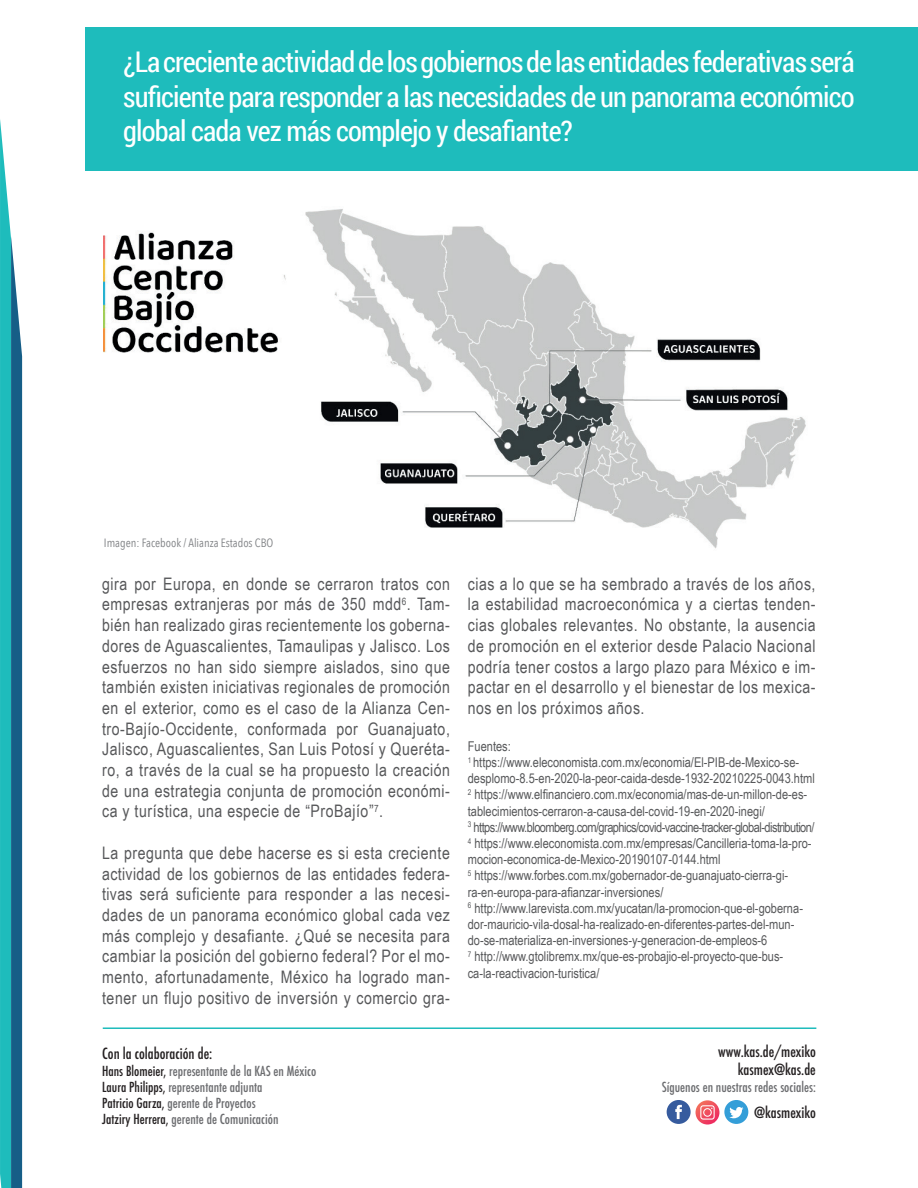
<style>
.page{position:relative;width:918px;height:1188px;background:#fff}
.page>*{position:absolute;margin:0;border:0;box-sizing:border-box;transform-origin:0 0}
.t1{font:28.5px/34.2px "Roboto Condensed";letter-spacing:-.03em;color:#fff;text-align:justify}
.t2{font:17.25px/20.7px "Arial Narrow";letter-spacing:.03em;color:#57585a;text-align:justify}
.t3{font:500 condensed 15px/18px "Futura";color:#231f20;text-align:right}
.t4{font:13.5px/16.2px "Arial Narrow";color:#57585a}
.t5{font:500 condensed 13.5px/16.2px "Futura";color:#6c6d70}
.t6{font:12px "Avenir Next Condensed";color:#808285}
.s1{color:#231f20}
</style>
<div class="page">
<img style="left:104px;top:209px;width:702px;height:340px">
<svg style="left:0;top:119px;width:22px;height:1069px;background:#349cad"></svg>
<hr style="left:103px;top:1027px;width:713px;height:2px;background:#1ebcbc">
<div style="left:667px;top:1100px;width:24px;height:24px;background:#365b9e;border-radius:50%"></div>
<svg style="left:675px;top:1105px;width:7px;height:14px"></svg>
<svg style="left:696px;top:1100px;width:23px;height:25px"></svg>
<svg style="left:700px;top:1105px;width:15px;height:15px"></svg>
<div style="left:724px;top:1100px;width:24px;height:24px;background:#349ed8;border-radius:50%"></div>
<svg style="left:729px;top:1107px;width:14px;height:11px"></svg>
<div style="left:85px;top:27px;width:833px;height:144px;background:#1ebcbc"></div>
<h1 class="t1" style="left:123px;top:44px;width:733px">¿La creciente actividad de los gobiernos de las entidades federativas será suficiente para responder a las necesidades de un panorama económico global cada vez más complejo y desafiante?</h1>
<p class="t6" style="left:104px;top:532px;width:171px">Imagen: Facebook / Alianza Estados CBO</p>
<p class="t2" style="left:102px;top:573px;width:349px">gira por Europa, en donde se cerraron tratos con empresas extranjeras por más de 350 mdd<sup>6</sup>. Tam&shy;bién han realizado giras recientemente los goberna&shy;dores de Aguascalientes, Tamaulipas y Jalisco. Los esfuerzos no han sido siempre aislados, sino que también existen iniciativas regionales de promoción en el exterior, como es el caso de la Alianza Cen&shy;tro-Bajío-Occidente, conformada por Guanajuato, Jalisco, Aguascalientes, San Luis Potosí y Queréta&shy;ro, a través de la cual se ha propuesto la creación de una estrategia conjunta de promoción económi&shy;ca y turística, una especie de “ProBajío”<sup>7</sup>.</p>
<p class="t2" style="left:102px;top:842px;width:349px">La pregunta que debe hacerse es si esta creciente actividad de los gobiernos de las entidades federa&shy;tivas será suficiente para responder a las necesi&shy;dades de un panorama económico global cada vez más complejo y desafiante. ¿Qué se necesita para cambiar la posición del gobierno federal? Por el mo&shy;mento, afortunadamente, México ha logrado man&shy;tener un flujo positivo de inversión y comercio gra-</p>
<p class="t3" style="left:102px;top:1045px;width:112px">Con la colaboración de:</p>
<p class="t5" style="left:102px;top:1063px;width:216px"><span class="s1">Hans Blomeier,</span> representante de la KAS en México <span class="s1">Laura Philipps,</span> representante adjunta<br><span class="s1">Patricio Garza,</span> gerente de Proyectos<br><span class="s1">Jatziry Herrera,</span> gerente de Comunicación</p>
<p class="t2" style="left:468px;top:573px;width:349px">cias a lo que se ha sembrado a través de los años, la estabilidad macroeconómica y a ciertas tenden&shy;cias globales relevantes. No obstante, la ausencia de promoción en el exterior desde Palacio Nacional podría tener costos a largo plazo para México e im&shy;pactar en el desarrollo y el bienestar de los mexica&shy;nos en los próximos años.</p>
<p class="t4" style="left:468px;top:738px;width:349px">Fuentes:<br><sup>1</sup> https://www.eleconomista.com.mx/economia/El-PIB-de-Mexico-se&shy;desplomo-8.5-en-2020-la-peor-caida-desde-1932-20210225-0043.html <sup>2</sup> https://www.elfinanciero.com.mx/economia/mas-de-un-millon-de-es&shy;tablecimientos-cerraron-a-causa-del-covid-19-en-2020-inegi/<br><sup>3</sup> https://www.bloomberg.com/graphics/covid-vaccine-tracker-global-distribution/ <sup>4</sup> https://www.eleconomista.com.mx/empresas/Cancilleria-toma-la-pro&shy;mocion-economica-de-Mexico-20190107-0144.html<br><sup>5</sup> https://www.forbes.com.mx/gobernador-de-guanajuato-cierra-gi&shy;ra-en-europa-para-afianzar-inversiones/<br><sup>6</sup> http://www.larevista.com.mx/yucatan/la-promocion-que-el-goberna&shy;dor-mauricio-vila-dosal-ha-realizado-en-diferentes-partes-del-mun&shy;do-se-materializa-en-inversiones-y-generacion-de-empleos-6<br><sup>7</sup> http://www.gtolibremx.mx/que-es-probajio-el-proyecto-que-bus&shy;ca-la-reactivacion-turistica/</p>
<p class="t3" style="left:718px;top:1043px;width:99px">www.kas.de/mexiko kasmex@kas.de</p>
<p class="t5" style="left:662px;top:1079px;width:156px">Síguenos en nuestras redes sociales:</p>
<p class="t3" style="left:754px;top:1103px;width:63px">@kasmexiko</p>
</div>
